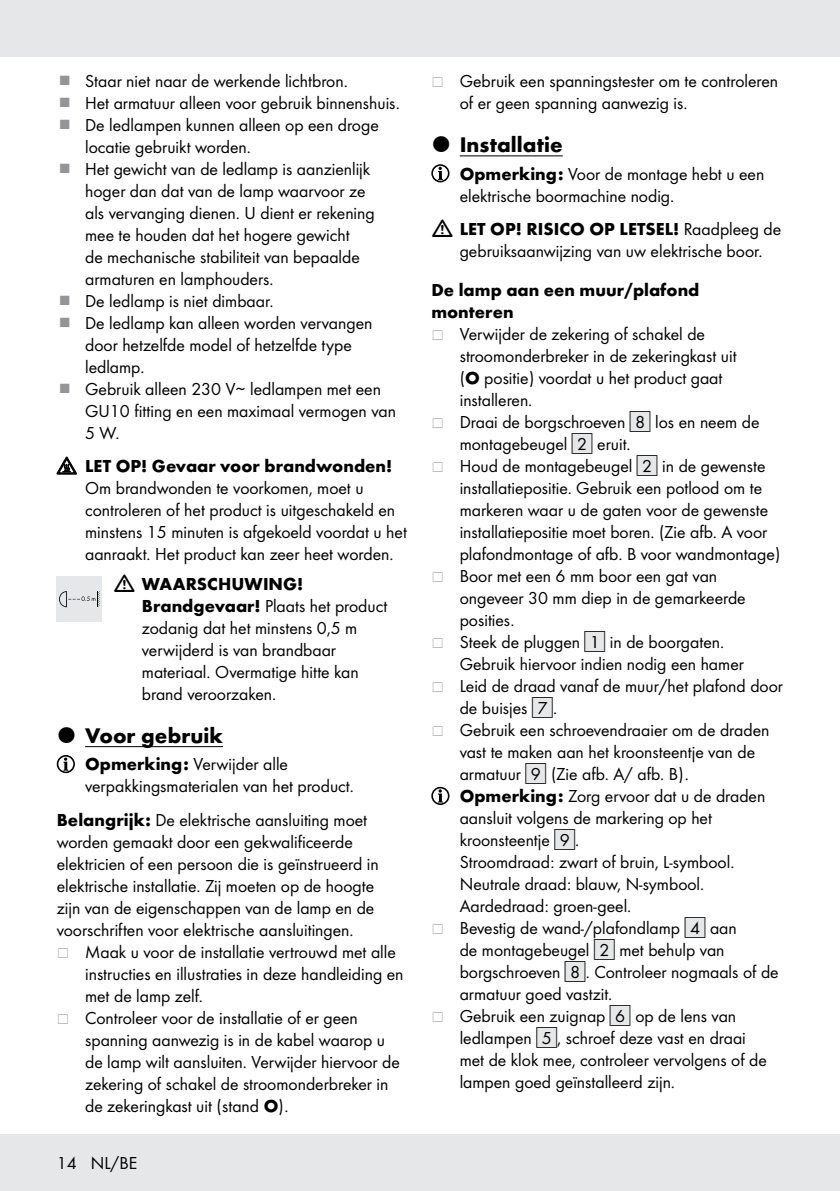
<style>
.page{position:relative;width:840px;height:1191px;background:#fff}
.page>*{position:absolute;margin:0;border:0;box-sizing:border-box;transform-origin:0 0}
.t1{font:700 22px "Futura";color:#000}
.t2{font:18px/22px "Futura Boo";color:#000}
.t3{font:700 18px/22px "Futura";color:#000}
.s1{font-family:"Futura";font-weight:700}
.s2{font-family:"Futura Boo";font-weight:400}
.s3{font-family:"IMP Lidl Num Box";font-size:15.8px;color:#e6e7e8}
.s4{font-family:"IMP Lidl Num Box";font-size:15.8px}
</style>
<div class="page">
<div style="left:0;top:1134px;width:839px;height:57px;background:#e6e7e8"></div>
<div style="left:0;top:0;width:839px;height:57px;background:#e6e7e8"></div>
<hr style="left:85px;top:746px;width:138px;height:1px;background:#000">
<svg style="left:57px;top:456px;width:20px;height:19px"></svg>
<div style="left:57px;top:576px;width:45px;height:46px;background:#e6e7e8"></div>
<svg style="left:59px;top:591px;width:41px;height:16px"></svg>
<div style="left:57px;top:755px;width:18px;height:18px;border:2px solid #000;border-radius:50%"></div>
<svg style="left:63px;top:757px;width:5px;height:13px"></svg>
<hr style="left:459px;top:155px;width:103px;height:1px;background:#000">
<svg style="left:432px;top:165px;width:16px;height:17px"></svg>
<div style="left:431px;top:164px;width:18px;height:18px;border:2px solid #000;border-radius:50%"></div>
<svg style="left:437px;top:167px;width:5px;height:13px"></svg>
<div style="left:431px;top:787px;width:18px;height:18px;border:2px solid #000;border-radius:50%"></div>
<svg style="left:437px;top:789px;width:5px;height:13px"></svg>
<p class="t2" style="left:85px;top:69px;width:316px">Staar niet naar de werkende lichtbron.<br>Het armatuur alleen voor gebruik binnenshuis.<br>De ledlampen kunnen alleen op een droge locatie gebruikt worden.<br>Het gewicht van de ledlamp is aanzienlijk hoger dan dat van de lamp waarvoor ze<br>als vervanging dienen. U dient er rekening mee te houden dat het hogere gewicht<br>de mechanische stabiliteit van bepaalde armaturen en lamphouders.<br>De ledlamp is niet dimbaar.<br>De ledlamp kan alleen worden vervangen door hetzelfde model of hetzelfde type ledlamp.<br>Gebruik alleen 230 V∼ ledlampen met een GU10 fitting en een maximaal vermogen van 5 W.</p>
<p class="t3" style="left:85px;top:454px;width:308px">LET OP! Gevaar voor brandwonden!</p>
<p class="t2" style="left:85px;top:476px;width:323px">Om brandwonden te voorkomen, moet u controleren of het product is uitgeschakeld en minstens 15 minuten is afgekoeld voordat u het aanraakt. Het product kan zeer heet worden.</p>
<p class="t3" style="left:142px;top:571px;width:163px">WAARSCHUWING!</p>
<p class="t2" style="left:142px;top:593px;width:247px"><span class="s1">Brandgevaar!</span> Plaats het product zodanig dat het minstens 0,5 m verwijderd is van brandbaar materiaal. Overmatige hitte kan brand veroorzaken.</p>
<p class="t1" style="left:85px;top:719px;width:139px">Voor gebruik</p>
<p class="t2" style="left:85px;top:752px;width:270px"><span class="s1">Opmerking:</span> Verwijder alle verpakkingsmaterialen van het product.</p>
<p class="t2" style="left:57px;top:807px;width:323px"><span class="s1">Belangrijk:</span> De elektrische aansluiting moet worden gemaakt door een gekwalificeerde elektricien of een persoon die is geïnstrueerd in elektrische installatie. Zij moeten op de hoogte zijn van de eigenschappen van de lamp en de voorschriften voor elektrische aansluitingen.</p>
<p class="t2" style="left:85px;top:939px;width:320px">Maak u voor de installatie vertrouwd met alle instructies en illustraties in deze handleiding en met de lamp zelf.<br>Controleer voor de installatie of er geen spanning aanwezig is in de kabel waarop u de lamp wilt aansluiten. Verwijder hiervoor de zekering of schakel de stroomonderbreker in de zekeringkast uit (stand <span class="s1">O</span>).</p>
<p class="t2" style="left:57px;top:1151px;width:82px">14 NL/BE</p>
<p class="t2" style="left:459px;top:69px;width:320px">Gebruik een spanningstester om te controleren of er geen spanning aanwezig is.</p>
<p class="t1" style="left:459px;top:128px;width:104px">Installatie</p>
<p class="t2" style="left:459px;top:162px;width:306px"><span class="s1">Opmerking:</span> Voor de montage hebt u een elektrische boormachine nodig.</p>
<p class="t3" style="left:459px;top:216px;width:323px">LET OP! RISICO OP LETSEL! <span class="s2">Raadpleeg de</span></p>
<p class="t2" style="left:459px;top:239px;width:304px">gebruiksaanwijzing van uw elektrische boor.</p>
<p class="t3" style="left:431px;top:277px;width:269px">De lamp aan een muur/plafond monteren</p>
<p class="t2" style="left:459px;top:322px;width:324px">Verwijder de zekering of schakel de stroomonderbreker in de zekeringkast uit<br>(<span class="s1">O</span> positie) voordat u het product gaat installeren.<br>Draai de borgschroeven <span class="s3">[</span><span class="s4">8]</span> los en neem de montagebeugel <span class="s3">[</span><span class="s4">2]</span> eruit.<br>Houd de montagebeugel <span class="s3">[</span><span class="s4">2]</span> in de gewenste installatiepositie. Gebruik een potlood om te markeren waar u de gaten voor de gewenste installatiepositie moet boren. (Zie afb. A voor plafondmontage of afb. B voor wandmontage)<br>Boor met een 6 mm boor een gat van ongeveer 30 mm diep in de gemarkeerde posities.<br>Steek de pluggen <span class="s3">[</span><span class="s4">1]</span> in de boorgaten.<br>Gebruik hiervoor indien nodig een hamer<br>Leid de draad vanaf de muur/het plafond door de buisjes <span class="s3">[</span><span class="s4">7]</span>.<br>Gebruik een schroevendraaier om de draden vast te maken aan het kroonsteentje van de armatuur <span class="s3">[</span><span class="s4">9]</span> (Zie afb. A/ afb. B).<br><span class="s1">Opmerking:</span> Zorg ervoor dat u de draden aansluit volgens de markering op het kroonsteentje <span class="s3">[</span><span class="s4">9]</span>.<br>Stroomdraad: zwart of bruin, L-symbool.<br>Neutrale draad: blauw, N-symbool.<br>Aardedraad: groen-geel.<br>Bevestig de wand-/plafondlamp <span class="s3">[</span><span class="s4">4]</span> aan<br>de montagebeugel <span class="s3">[</span><span class="s4">2]</span> met behulp van borgschroeven <span class="s3">[</span><span class="s4">8]</span>. Controleer nogmaals of de armatuur goed vastzit.<br>Gebruik een zuignap <span class="s3">[</span><span class="s4">6]</span> op de lens van ledlampen <span class="s3">[</span><span class="s4">5]</span>, schroef deze vast en draai<br>met de klok mee, controleer vervolgens of de lampen goed geïnstalleerd zijn.</p>
</div>
